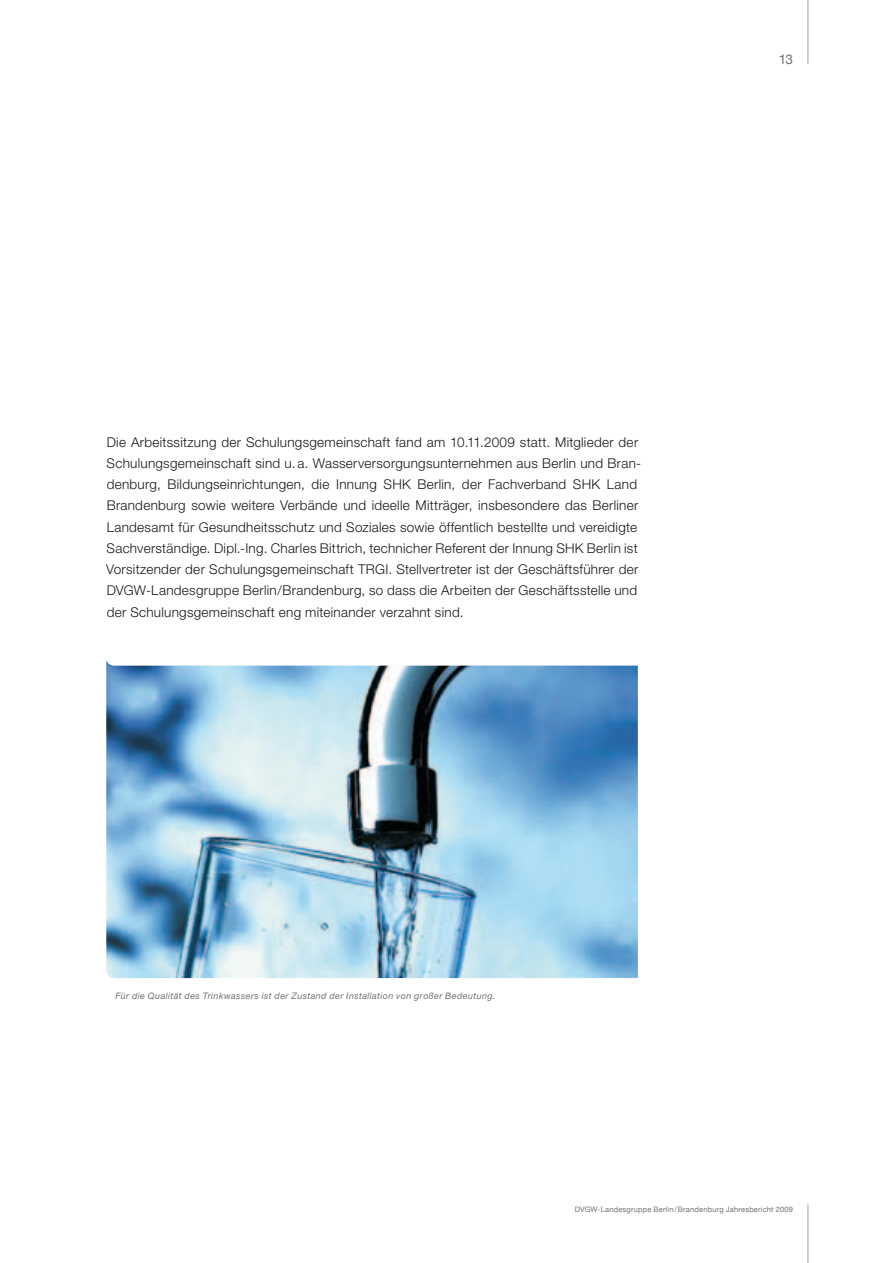
<style>
.page{position:relative;width:893px;height:1263px;background:#fff}
.page>*{position:absolute;margin:0;border:0;box-sizing:border-box;transform-origin:0 0}
.t1{font:300 13.5px/21.3px "Helvetica Neue";letter-spacing:.02em;color:#1a171c}
.t2{font:13.5px "Helvetica Neue";color:#707173}
.t3{font:italic 9px "Helvetica Neue";letter-spacing:.045em;color:#707173}
.t4{font:7.5px "Helvetica Neue";letter-spacing:.025em;color:#707173}
</style>
<div class="page">
<img style="left:106px;top:660px;width:532px;height:318px">
<hr style="left:807px;top:0;width:1px;height:64px;background:#9d9ea0">
<hr style="left:807px;top:1204px;width:1px;height:59px;background:#9d9ea0">
<p class="t2" style="left:779px;top:51px;width:16px">13</p>
<p class="t1" style="left:106px;top:431px;width:536px">Die Arbeitssitzung der Schulungsgemeinschaft fand am 10.11.2009 statt. Mitglieder der Schulungsgemeinschaft sind u. a. Wasserversorgungsunternehmen aus Berlin und Bran&shy;denburg, Bildungseinrichtungen, die Innung SHK Berlin, der Fachverband SHK Land Brandenburg sowie weitere Verbände und ideelle Mitträger, insbesondere das Berliner Landesamt für Gesundheitsschutz und Soziales sowie öffentlich bestellte und vereidigte Sachverständige. Dipl.-Ing. Charles Bittrich, technicher Referent der Innung SHK Berlin ist Vorsitzender der Schulungsgemeinschaft TRGI. Stellvertreter ist der Geschäftsführer der DVGW-Landesgruppe Berlin/Brandenburg, so dass die Arbeiten der Geschäftsstelle und der Schulungsgemeinschaft eng miteinander verzahnt sind.</p>
<p class="t3" style="left:115px;top:991px;width:382px">Für die Qualität des Trinkwassers ist der Zustand der Installation von großer Bedeutung.</p>
<p class="t4" style="left:575px;top:1205px;width:220px">DVGW-Landesgruppe Berlin/Brandenburg Jahresbericht 2009</p>
</div>
